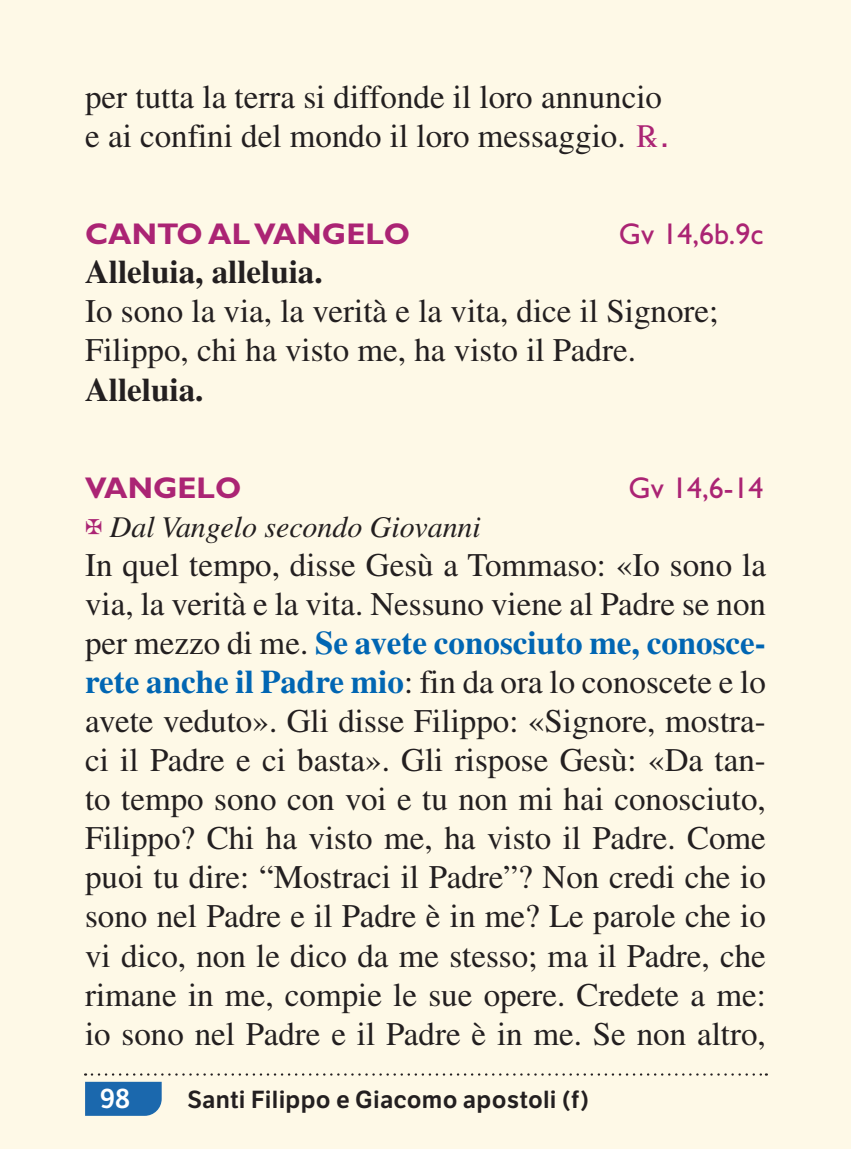
<style>
.page{position:relative;width:851px;height:1149px;background:#fff}
.page>*{position:absolute;margin:0;border:0;box-sizing:border-box;transform-origin:0 0}
.t1{font:33px/39px "Times LT Std";color:#231f20}
.t2{font:700 33px "Times LT Std";color:#231f20}
.t3{font:italic 30px "Times LT Std";color:#231f20}
.t4{font:700 30px "Gill Sans Std";color:#ab2474}
.t5{font:30px "Gill Sans Std";color:#ab2474}
.t6{font:600 27px "LFT Etica";color:#fff}
.t7{font:600 24px "LFT Etica";letter-spacing:.01em;color:#231f20}
.s1{color:#ab2474}
.s2{font-weight:700;color:#0166b3}
</style>
<div class="page">
<div style="left:0;top:0;width:850px;height:1148px;background:#fef9e7"></div>
<svg style="left:85px;top:1081px;width:77px;height:34px;background:#256eaf"></svg>
<svg style="left:92px;top:1073px;width:674px;height:2px"></svg>
<p class="t1" style="left:85px;top:77px;width:578px">per tutta la terra si diffonde il loro annuncio e ai confini del mondo il loro messaggio.</p>
<p class="t4" style="left:85px;top:216px;width:326px">CANTO AL VANGELO</p>
<p class="t5" style="left:618px;top:217px;width:146px">Gv 14,6b.9c</p>
<p class="t2" style="left:85px;top:252px;width:239px">Alleluia, alleluia.</p>
<p class="t1" style="left:85px;top:291px;width:634px">Io sono la via, la verità e la vita, dice il Signore;<br>Filippo, chi ha visto me, ha visto il Padre.</p>
<p class="t2" style="left:85px;top:369px;width:120px">Alleluia.</p>
<p class="t4" style="left:85px;top:470px;width:158px">VANGELO</p>
<p class="t5" style="left:628px;top:470px;width:136px">Gv 14,6-14</p>
<p class="t3" style="left:85px;top:510px;width:397px"><span class="s1">✠</span> Dal Vangelo secondo Giovanni</p>
<p class="t1" style="left:85px;top:545px;width:682px;text-align:justify">In quel tempo, disse Gesù a Tommaso: «Io sono la via, la verità e la vita. Nessuno viene al Padre se non per mezzo di me. <span class="s2">Se avete conosciuto me, conosce&shy;rete anche il Padre mio</span>: fin da ora lo conoscete e lo avete veduto». Gli disse Filippo: «Signore, mostra&shy;ci il Padre e ci basta». Gli rispose Gesù: «Da tan&shy;to tempo sono con voi e tu non mi hai conosciuto, Filippo? Chi ha visto me, ha visto il Padre. Come puoi tu dire: “Mostraci il Padre”? Non credi che io sono nel Padre e il Padre è in me? Le parole che io vi dico, non le dico da me stesso; ma il Padre, che rimane in me, compie le sue opere. Credete a me: io sono nel Padre e il Padre è in me. Se non altro,</p>
<p class="t6" style="left:100px;top:1082px;width:32px">98</p>
<p class="t7" style="left:188px;top:1084px;width:402px">Santi Filippo e Giacomo apostoli (f)</p>
</div>
